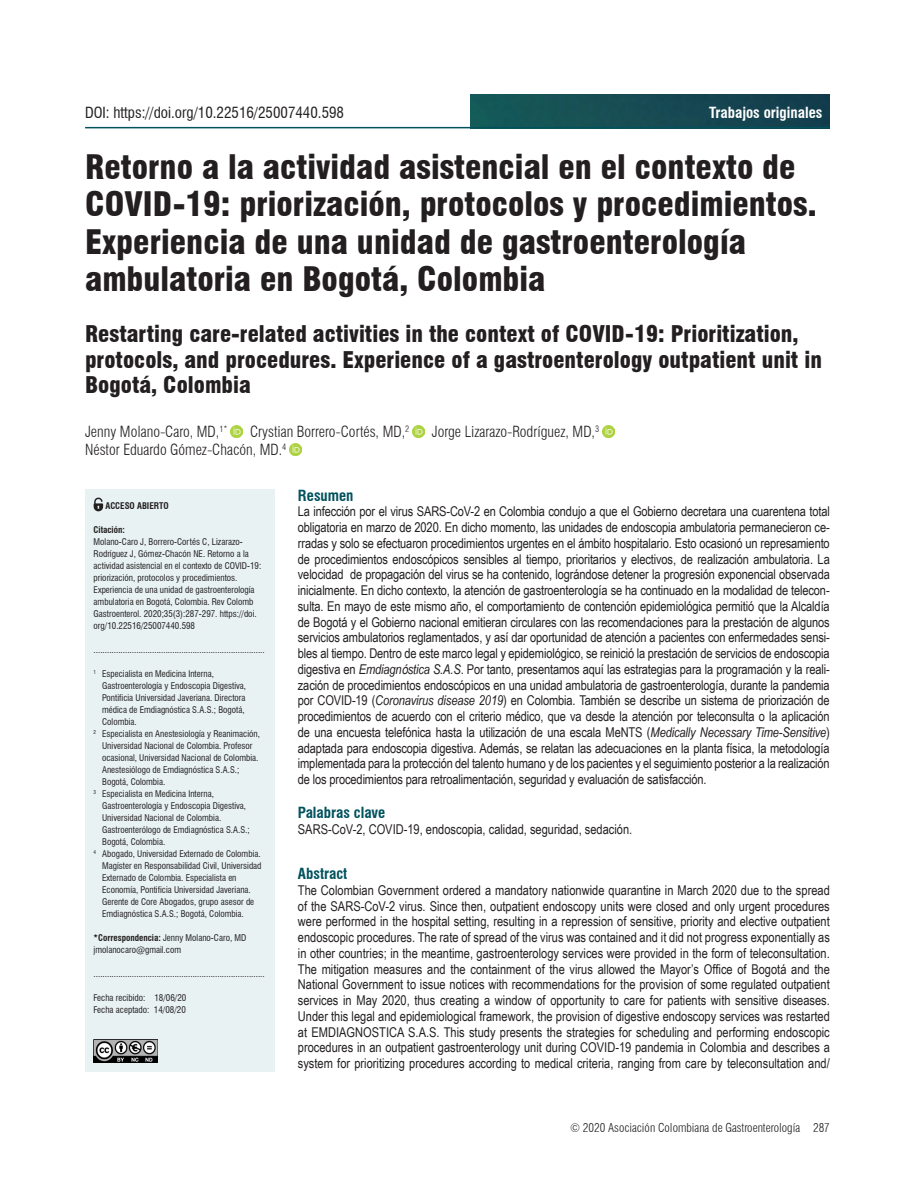
<style>
.page{position:relative;width:915px;height:1188px;background:#fff}
.page>*{position:absolute;margin:0;border:0;box-sizing:border-box;transform-origin:0 0}
.t1{font:900 condensed 33px/37.5px "Swiss 721 BT";color:#231f20}
.t2{font:900 condensed 22.5px/25.5px "Swiss 721 BT";color:#231f20}
.Autores{font:300 condensed 15px "Swiss 721 BT";color:#231f20}
.t3{font:condensed 15px "Swiss 721 BT";color:#231f20}
.Títulos_resumen{font:700 condensed 15px "Swiss 721 BT";color:#00525d}
.t4{font:700 condensed 15px "Swiss 721 BT";color:#fff}
.Texto_resumen-summar{font:13.5px/15.8px "Arial Narrow";color:#231f20;text-align:justify}
.t5{font:300 condensed 12px "Swiss 721 BT";color:#231f20}
.Créditos_autores{font:condensed 9px/12px "Swiss 721 BT";color:#231f20}
.citacion{font:condensed 9px/12px "Swiss 721 BT";color:#231f20}
.Créditos_autores-2{font:700 condensed 9px "Swiss 721 BT";color:#231f20}
.s1{font-weight:700}
.s2{font-style:italic}
</style>
<div class="page">
<img style="left:470px;top:94px;width:359px;height:33px">
<svg style="left:231px;top:425px;width:12px;height:12px"></svg>
<svg style="left:412px;top:425px;width:12px;height:12px"></svg>
<svg style="left:602px;top:425px;width:12px;height:12px"></svg>
<svg style="left:290px;top:443px;width:12px;height:12px"></svg>
<div style="left:85px;top:489px;width:189px;height:583px;background:#e8f2f3"></div>
<svg style="left:93px;top:498px;width:10px;height:13px"></svg>
<hr style="left:85px;top:127px;width:744px;height:1px;background:#00525d">
<img style="left:94px;top:1040px;width:64px;height:22px">
<p class="t3" style="left:85px;top:103px;width:260px">DOI: https://doi.org/10.22516/25007440.598</p>
<p class="t4" style="left:709px;top:103px;width:115px">Trabajos originales</p>
<h1 class="t1" style="left:85px;top:148px;width:732px">Retorno a la actividad asistencial en el contexto de COVID-19: priorización, protocolos y procedimientos.<br>Experiencia de una unidad de gastroenterología ambulatoria en Bogotá, Colombia</h1>
<h2 class="t2" style="left:85px;top:322px;width:738px">Restarting care-related activities in the context of COVID-19: Prioritization, protocols, and procedures. Experience of a gastroenterology outpatient unit in<br>Bogotá, Colombia</h2>
<p class="Autores" style="left:85px;top:423px;width:144px">Jenny Molano-Caro, MD,<sup>1*</sup></p>
<p class="Autores" style="left:250px;top:423px;width:161px">Crystian Borrero-Cortés, MD,<sup>2</sup></p>
<p class="Autores" style="left:431px;top:423px;width:169px">Jorge Lizarazo-Rodríguez, MD,<sup>3</sup></p>
<p class="Autores" style="left:85px;top:441px;width:203px">Néstor Eduardo Gómez-Chacón, MD.<sup>4</sup></p>
<p class="Créditos_autores-2" style="left:105px;top:500px;width:65px">ACCESO ABIERTO</p>
<p class="Créditos_autores-2" style="left:94px;top:524px;width:33px">Citación:</p>
<p class="citacion" style="left:94px;top:535px;width:169px">Molano-Caro J, Borrero-Cortés C, Lizarazo-Rodríguez J, Gómez-Chacón NE. Retorno a la actividad asistencial en el contexto de COVID-19: priorización, protocolos y procedimientos.<br>Experiencia de una unidad de gastroenterología ambulatoria en Bogotá, Colombia. Rev Colomb Gastroenterol. 2020;35(3):287-297. https://doi. org/10.22516/25007440.598</p>
<p class="Créditos_autores" style="left:94px;top:643px;width:172px">............................................................................</p>
<p class="Créditos_autores" style="left:102px;top:667px;width:145px;text-indent:-9px"><sup>1</sup> Especialista en Medicina Interna, Gastroenterología y Endoscopia Digestiva, Pontificia Universidad Javeriana. Directora médica de Emdiagnóstica S.A.S.; Bogotá, Colombia.</p>
<p class="Créditos_autores" style="left:102px;top:727px;width:159px;text-indent:-9px"><sup>2</sup> Especialista en Anestesiología y Reanimación, Universidad Nacional de Colombia. Profesor ocasional, Universidad Nacional de Colombia.<br>Anestesiólogo de Emdiagnóstica S.A.S.; Bogotá, Colombia.</p>
<p class="Créditos_autores" style="left:102px;top:787px;width:149px;text-indent:-9px"><sup>3</sup> Especialista en Medicina Interna, Gastroenterología y Endoscopia Digestiva, Universidad Nacional de Colombia.<br>Gastroenterólogo de Emdiagnóstica S.A.S.; Bogotá, Colombia.</p>
<p class="Créditos_autores" style="left:102px;top:847px;width:161px;text-indent:-9px"><sup>4</sup> Abogado, Universidad Externado de Colombia.<br>Magíster en Responsabilidad Civil, Universidad Externado de Colombia. Especialista en Economía, Pontificia Universidad Javeriana.<br>Gerente de Core Abogados, grupo asesor de Emdiagnóstica S.A.S.; Bogotá, Colombia.</p>
<p class="Créditos_autores" style="left:94px;top:931px;width:154px"><span class="s1">*Correspondencia:</span> Jenny Molano-Caro, MD</p>
<p class="Créditos_autores" style="left:94px;top:943px;width:89px">jmolanocaro@gmail.com</p>
<p class="Créditos_autores" style="left:94px;top:967px;width:172px">............................................................................</p>
<p class="citacion" style="left:94px;top:991px;width:94px">Fecha recibido: 18/06/20</p>
<p class="citacion" style="left:94px;top:1003px;width:94px">Fecha aceptado: 14/08/20</p>
<p class="Títulos_resumen" style="left:298px;top:486px;width:57px">Resumen</p>
<p class="Texto_resumen-summar" style="left:298px;top:503px;width:533px">La infección por el virus SARS-CoV-2 en Colombia condujo a que el Gobierno decretara una cuarentena total obligatoria en marzo de 2020. En dicho momento, las unidades de endoscopia ambulatoria permanecieron ce&shy;rradas y solo se efectuaron procedimientos urgentes en el ámbito hospitalario. Esto ocasionó un represamiento de procedimientos endoscópicos sensibles al tiempo, prioritarios y electivos, de realización ambulatoria. La velocidad de propagación del virus se ha contenido, lográndose detener la progresión exponencial observada inicialmente. En dicho contexto, la atención de gastroenterología se ha continuado en la modalidad de telecon&shy;sulta. En mayo de este mismo año, el comportamiento de contención epidemiológica permitió que la Alcaldía de Bogotá y el Gobierno nacional emitieran circulares con las recomendaciones para la prestación de algunos servicios ambulatorios reglamentados, y así dar oportunidad de atención a pacientes con enfermedades sensi&shy;bles al tiempo. Dentro de este marco legal y epidemiológico, se reinició la prestación de servicios de endoscopia digestiva en <span class="s2">Emdiagn</span><span class="s2">ó</span><span class="s2">stica S.A.S</span>. Por tanto, presentamos aquí las estrategias para la programación y la reali&shy;zación de procedimientos endoscópicos en una unidad ambulatoria de gastroenterología, durante la pandemia por COVID-19 (<span class="s2">Coronavirus disease 2019</span>) en Colombia. También se describe un sistema de priorización de procedimientos de acuerdo con el criterio médico, que va desde la atención por teleconsulta o la aplicación de una encuesta telefónica hasta la utilización de una escala MeNTS (<span class="s2">Medically Necessary Time-Sensitive</span>) adaptada para endoscopia digestiva. Además, se relatan las adecuaciones en la planta física, la metodología implementada para la protección del talento humano y de los pacientes y el seguimiento posterior a la realización de los procedimientos para retroalimentación, seguridad y evaluación de satisfacción.</p>
<p class="Títulos_resumen" style="left:298px;top:803px;width:89px">Palabras clave</p>
<p class="Texto_resumen-summar" style="left:298px;top:820px;width:336px">SARS-CoV-2, COVID-19, endoscopia, calidad, seguridad, sedación.</p>
<p class="Títulos_resumen" style="left:298px;top:865px;width:51px">Abstract</p>
<p class="Texto_resumen-summar" style="left:298px;top:882px;width:533px">The Colombian Government ordered a mandatory nationwide quarantine in March 2020 due to the spread of the SARS-CoV-2 virus. Since then, outpatient endoscopy units were closed and only urgent procedures were performed in the hospital setting, resulting in a repression of sensitive, priority and elective outpatient endoscopic procedures. The rate of spread of the virus was contained and it did not progress exponentially as in other countries; in the meantime, gastroenterology services were provided in the form of teleconsultation.<br>The mitigation measures and the containment of the virus allowed the Mayor’s Office of Bogotá and the National Government to issue notices with recommendations for the provision of some regulated outpatient services in May 2020, thus creating a window of opportunity to care for patients with sensitive diseases.<br>Under this legal and epidemiological framework, the provision of digestive endoscopy services was restarted at EMDIAGNOSTICA S.A.S. This study presents the strategies for scheduling and performing endoscopic procedures in an outpatient gastroenterology unit during COVID-19 pandemia in Colombia and describes a system for prioritizing procedures according to medical criteria, ranging from care by teleconsultation and/</p>
<p class="t5" style="left:570px;top:1120px;width:261px">© 2020 Asociación Colombiana de Gastroenterología 287</p>
</div>
